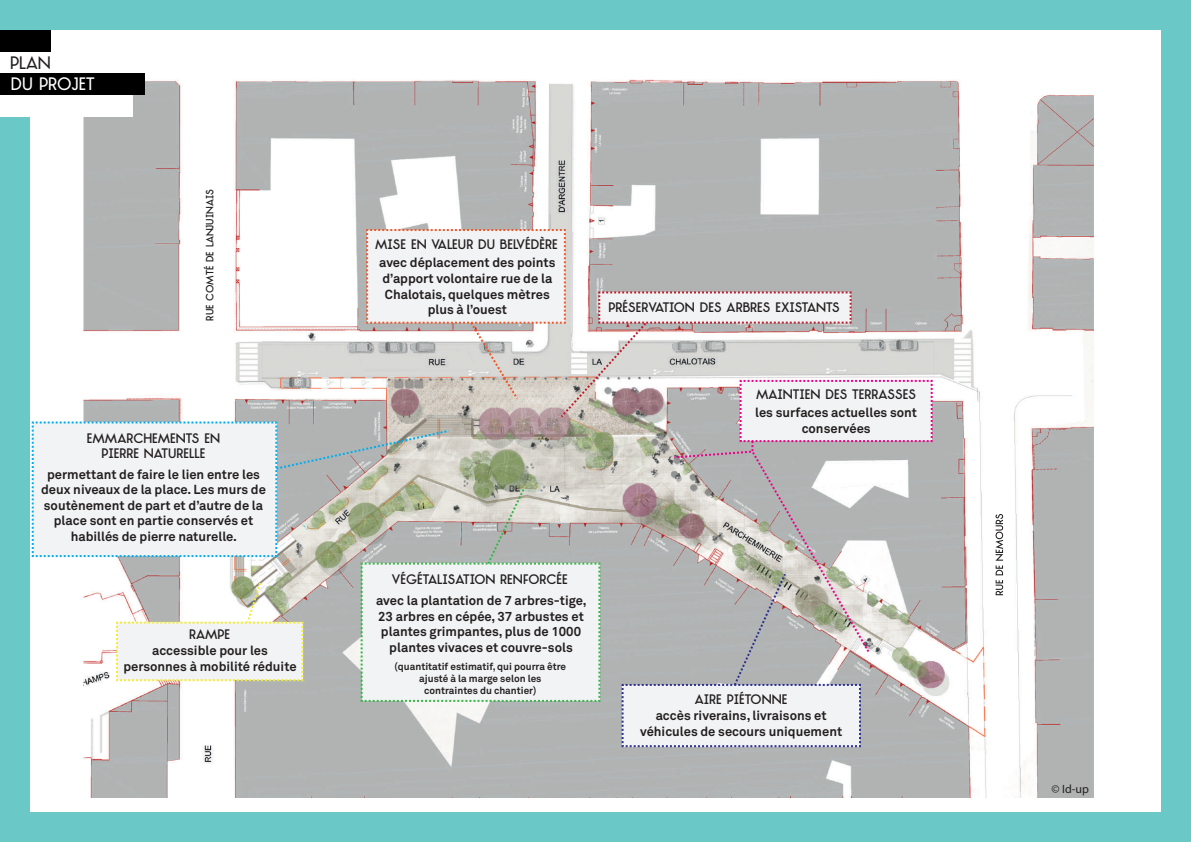
<style>
.page{position:relative;width:1191px;height:842px;background:#fff}
.page>*{position:absolute;margin:0;border:0;box-sizing:border-box;transform-origin:0 0}
.t1{font:17px "TJ Evolette A";color:#fff}
.t2{font:17px "TJ Evolette A";color:#231f20}
.t3{font:700 13px/15.6px "Akkurat";color:#231f20;text-align:center}
.t4{font:700 13px/15.6px "TJ Evolette A";color:#231f20;text-align:center}
.t5{font:12px "Myriad Pro";color:#231f20}
.t6{font:700 10px/12px "Akkurat";color:#231f20;text-align:center}
.t7{font:700 10px "TJ Evolette A";color:#231f20}
</style>
<div class="page">
<img style="left:84px;top:73px;width:1009px;height:724px">
<div style="left:0;top:0;width:1191px;height:29px;background:#6ac8c7"></div>
<div style="left:0;top:812px;width:1191px;height:30px;background:#6ac8c7"></div>
<div style="left:0;top:0;width:30px;height:842px;background:#6ac8c7"></div>
<div style="left:1161px;top:0;width:30px;height:842px;background:#6ac8c7"></div>
<div style="left:196px;top:101px;width:27px;height:172px;background:#fff"></div>
<div style="left:982px;top:141px;width:27px;height:171px;background:#fff"></div>
<div style="left:988px;top:538px;width:21px;height:193px;background:#fff"></div>
<svg style="left:995px;top:514px;width:8px;height:81px"></svg>
<div style="left:0;top:52px;width:82px;height:21px;background:#fff"></div>
<div style="left:0;top:30px;width:51px;height:22px;background:#000001"></div>
<div style="left:0;top:95px;width:133px;height:22px;background:#fff"></div>
<div style="left:0;top:73px;width:144px;height:22px;background:#000001"></div>
<svg style="left:31px;top:228px;width:902px;height:520px"></svg>
<h1 class="t2" style="left:10px;top:52px;width:42px">PLAN</h1>
<h1 class="t1" style="left:11px;top:74px;width:85px">DU PROJET</h1>
<p class="t7" style="left:204px;top:321px;width:133px;rotate:-90deg">RUE COMTÉ DE LANJUINAIS</p>
<p class="t4" style="left:87px;top:430px;width:135px">EMMARCHEMENTS EN<br>PIERRE NATURELLE</p>
<p class="t3" style="left:41px;top:466px;width:226px">permettant de faire le lien entre les deux niveaux de la place. Les murs de soutènement de part et d’autre de la place sont en partie conservés et habillés de pierre naturelle.</p>
<p class="t4" style="left:189px;top:626px;width:43px">RAMPE</p>
<p class="t3" style="left:123px;top:643px;width:175px">accessible pour les personnes à mobilité réduite</p>
<p class="t4" style="left:375px;top:237px;width:184px">MISE EN VALEUR DU BELVÉDÈRE</p>
<p class="t3" style="left:379px;top:255px;width:178px">avec déplacement des points d’apport volontaire rue de la<br>Chalotais, quelques mètres plus à l’ouest</p>
<p class="t4" style="left:608px;top:300px;width:233px">PRÉSERVATION DES ARBRES EXISTANTS</p>
<p class="t4" style="left:756px;top:387px;width:162px">MAINTIEN DES TERRASSES</p>
<p class="t3" style="left:755px;top:405px;width:163px">les surfaces actuelles sont conservées</p>
<p class="t4" style="left:392px;top:572px;width:177px">VÉGÉTALISATION RENFORCÉE</p>
<p class="t3" style="left:376px;top:593px;width:212px">avec la plantation de 7 arbres-tige, 23 arbres en cépée, 37 arbustes et plantes grimpantes, plus de 1000 plantes vivaces et couvre-sols</p>
<p class="t6" style="left:394px;top:660px;width:173px">(quantitatif estimatif, qui pourra être ajusté à la marge selon les contraintes du chantier)</p>
<p class="t4" style="left:695px;top:691px;width:94px">AIRE PIÉTONNE</p>
<p class="t3" style="left:640px;top:708px;width:204px">accès riverains, livraisons et véhicules de secours uniquement</p>
<p class="t5" style="left:1051px;top:781px;width:39px">© Id-up</p>
</div>
